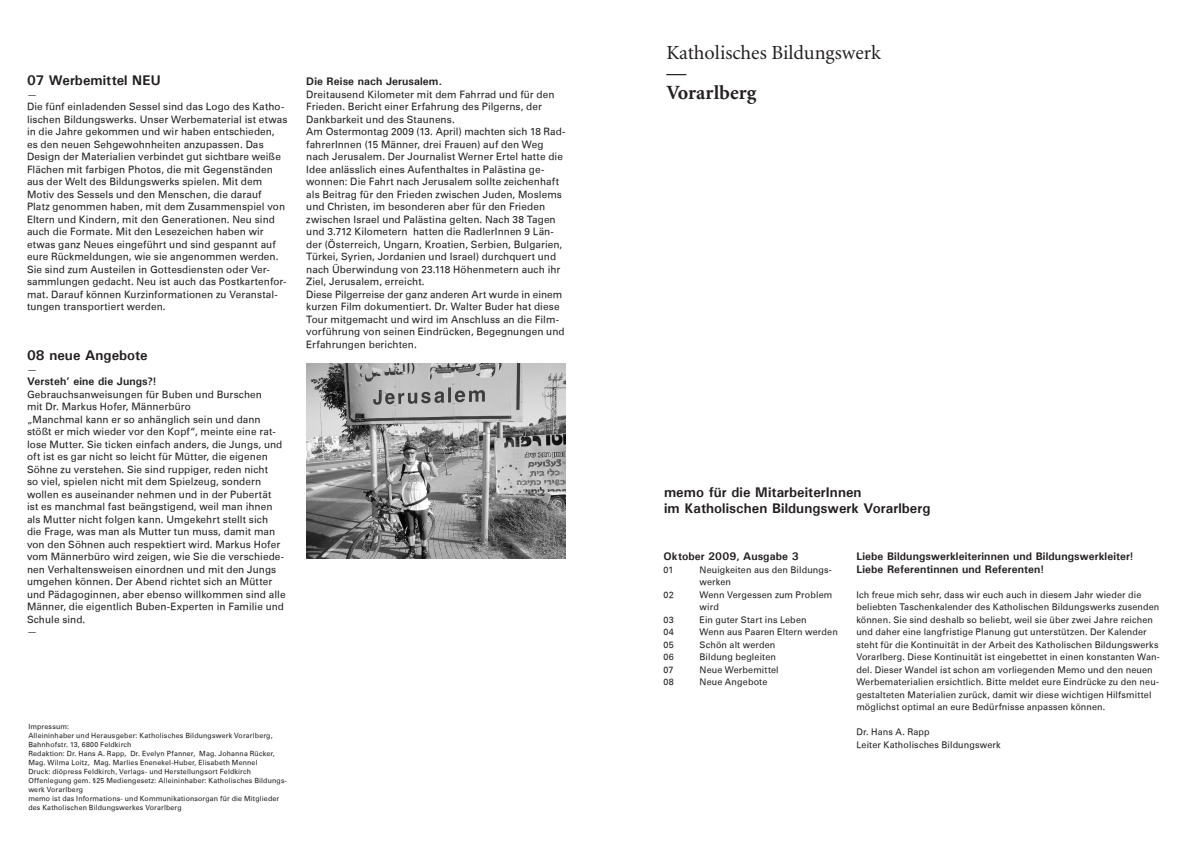
<style>
.page{position:relative;width:1191px;height:842px;background:#fff}
.page>*{position:absolute;margin:0;border:0;box-sizing:border-box;transform-origin:0 0}
.t1{font:20px "Minion";color:#231f20}
.t2{font:700 20px/20px "Minion";color:#231f20}
.t3{font:700 14px/16.5px "Univers";letter-spacing:.005em;color:#231f20}
.t4{font:700 11px/12.5px "Univers";letter-spacing:.01em;color:#231f20}
.t5{font:10px/12.5px "Univers";letter-spacing:.01em;color:#231f20}
.t6{font:9px/12.5px "Univers";letter-spacing:.015em;color:#231f20}
.t7{font:7px/9px "Univers";letter-spacing:.02em;color:#231f20}
</style>
<div class="page">
<img style="left:306px;top:363px;width:260px;height:195px">
<h2 class="t3" style="left:27px;top:72px;width:135px">07 Werbemittel NEU</h2>
<p class="t5" style="left:27px;top:88px;width:262px">—<br>Die fünf einladenden Sessel sind das Logo des Katho&shy;lischen Bildungswerks. Unser Werbematerial ist etwas in die Jahre gekommen und wir haben entschieden, es den neuen Sehgewohnheiten anzupassen. Das Design der Materialien verbindet gut sichtbare weiße Flächen mit farbigen Photos, die mit Gegenständen aus der Welt des Bildungswerks spielen. Mit dem Motiv des Sessels und den Menschen, die darauf<br>Platz genommen haben, mit dem Zusammenspiel von Eltern und Kindern, mit den Generationen. Neu sind auch die Formate. Mit den Lesezeichen haben wir etwas ganz Neues eingeführt und sind gespannt auf eure Rückmeldungen, wie sie angenommen werden.<br>Sie sind zum Austeilen in Gottesdiensten oder Ver&shy;sammlungen gedacht. Neu ist auch das Postkartenfor&shy;mat. Darauf können Kurzinformationen zu Veranstal&shy;tungen transportiert werden.</p>
<h2 class="t3" style="left:27px;top:347px;width:122px">08 neue Angebote</h2>
<p class="t5" style="left:27px;top:363px;width:11px">—</p>
<p class="t4" style="left:27px;top:375px;width:131px">Versteh’ eine die Jungs?!</p>
<p class="t5" style="left:27px;top:388px;width:260px">Gebrauchsanweisungen für Buben und Burschen<br>mit Dr. Markus Hofer, Männerbüro<br>„Manchmal kann er so anhänglich sein und dann stößt er mich wieder vor den Kopf“, meinte eine rat&shy;lose Mutter. Sie ticken einfach anders, die Jungs, und oft ist es gar nicht so leicht für Mütter, die eigenen Söhne zu verstehen. Sie sind ruppiger, reden nicht<br>so viel, spielen nicht mit dem Spielzeug, sondern wollen es auseinander nehmen und in der Pubertät<br>ist es manchmal fast beängstigend, weil man ihnen als Mutter nicht folgen kann. Umgekehrt stellt sich<br>die Frage, was man als Mutter tun muss, damit man von den Söhnen auch respektiert wird. Markus Hofer vom Männerbüro wird zeigen, wie Sie die verschiede&shy;nen Verhaltensweisen einordnen und mit den Jungs umgehen können. Der Abend richtet sich an Mütter und Pädagoginnen, aber ebenso willkommen sind alle Männer, die eigentlich Buben-Experten in Familie und Schule sind.<br>—</p>
<p class="t4" style="left:306px;top:75px;width:137px">Die Reise nach Jerusalem.</p>
<p class="t5" style="left:306px;top:88px;width:261px">Dreitausend Kilometer mit dem Fahrrad und für den Frieden. Bericht einer Erfahrung des Pilgerns, der Dankbarkeit und des Staunens.<br>Am Ostermontag 2009 (13. April) machten sich 18 Rad&shy;fahrerInnen (15 Männer, drei Frauen) auf den Weg nach Jerusalem. Der Journalist Werner Ertel hatte die Idee anlässlich eines Aufenthaltes in Palästina ge&shy;wonnen: Die Fahrt nach Jerusalem sollte zeichenhaft als Beitrag für den Frieden zwischen Juden, Moslems und Christen, im besonderen aber für den Frieden zwischen Israel und Palästina gelten. Nach 38 Tagen und 3.712 Kilometern hatten die RadlerInnen 9 Län&shy;der (Österreich, Ungarn, Kroatien, Serbien, Bulgarien, Türkei, Syrien, Jordanien und Israel) durchquert und nach Überwindung von 23.118 Höhenmetern auch ihr Ziel, Jerusalem, erreicht.<br>Diese Pilgerreise der ganz anderen Art wurde in einem kurzen Film dokumentiert. Dr. Walter Buder hat diese Tour mitgemacht und wird im Anschluss an die Film&shy;vorführung von seinen Eindrücken, Begegnungen und Erfahrungen berichten.</p>
<p class="t7" style="left:28px;top:722px;width:260px">Impressum:<br>Alleininhaber und Herausgeber: Katholisches Bildungswerk Vorarlberg, Bahnhofstr. 13, 6800 Feldkirch<br>Redaktion: Dr. Hans A. Rapp, Dr. Evelyn Pfanner, Mag. Johanna Rücker, Mag. Wilma Loitz, Mag. Marlies Enenekel-Huber, Elisabeth Mennel<br>Druck: diöpress Feldkirch, Verlags- und Herstellungsort Feldkirch Offenlegung gem. §25 Mediengesetz: Alleininhaber: Katholisches Bildungs&shy;werk Vorarlberg<br>memo ist das Informations- und Kommunikationsorgan für die Mitglieder des Katholischen Bildungswerkes Vorarlberg</p>
<h1 class="t1" style="left:666px;top:43px;width:216px">Katholisches Bildungswerk</h1>
<h1 class="t2" style="left:666px;top:63px;width:92px">—<br>Vorarlberg</h1>
<h2 class="t3" style="left:664px;top:483px;width:268px">memo für die MitarbeiterInnen<br>im Katholischen Bildungswerk Vorarlberg</h2>
<p class="t4" style="left:663px;top:550px;width:136px">Oktober 2009, Ausgabe 3</p>
<p class="t6" style="left:663px;top:563px;width:11px">01</p>
<p class="t6" style="left:699px;top:563px;width:134px">Neuigkeiten aus den Bildungs&shy;werken</p>
<p class="t6" style="left:663px;top:588px;width:12px">02</p>
<p class="t6" style="left:699px;top:588px;width:134px">Wenn Vergessen zum Problem wird</p>
<p class="t6" style="left:663px;top:613px;width:12px">03</p>
<p class="t6" style="left:699px;top:613px;width:109px">Ein guter Start ins Leben</p>
<p class="t6" style="left:663px;top:626px;width:12px">04</p>
<p class="t6" style="left:699px;top:626px;width:140px">Wenn aus Paaren Eltern werden</p>
<p class="t6" style="left:663px;top:638px;width:12px">05</p>
<p class="t6" style="left:699px;top:638px;width:77px">Schön alt werden</p>
<p class="t6" style="left:663px;top:651px;width:12px">06</p>
<p class="t6" style="left:699px;top:651px;width:78px">Bildung begleiten</p>
<p class="t6" style="left:663px;top:663px;width:12px">07</p>
<p class="t6" style="left:699px;top:663px;width:81px">Neue Werbemittel</p>
<p class="t6" style="left:663px;top:676px;width:12px">08</p>
<p class="t6" style="left:699px;top:676px;width:69px">Neue Angebote</p>
<p class="t4" style="left:856px;top:550px;width:279px">Liebe Bildungswerkleiterinnen und Bildungswerkleiter!<br>Liebe Referentinnen und Referenten!</p>
<p class="t6" style="left:856px;top:588px;width:305px">Ich freue mich sehr, dass wir euch auch in diesem Jahr wieder die beliebten Taschenkalender des Katholischen Bildungswerks zusenden können. Sie sind deshalb so beliebt, weil sie über zwei Jahre reichen und daher eine langfristige Planung gut unterstützen. Der Kalender steht für die Kontinuität in der Arbeit des Katholischen Bildungswerks Vorarlberg. Diese Kontinuität ist eingebettet in einen konstanten Wan&shy;del. Dieser Wandel ist schon am vorliegenden Memo und den neuen Werbematerialien ersichtlich. Bitte meldet eure Eindrücke zu den neu&shy;gestalteten Materialien zurück, damit wir diese wichtigen Hilfsmittel möglichst optimal an eure Bedürfnisse anpassen können.</p>
<p class="t6" style="left:856px;top:726px;width:146px">Dr. Hans A. Rapp<br>Leiter Katholisches Bildungswerk</p>
</div>
